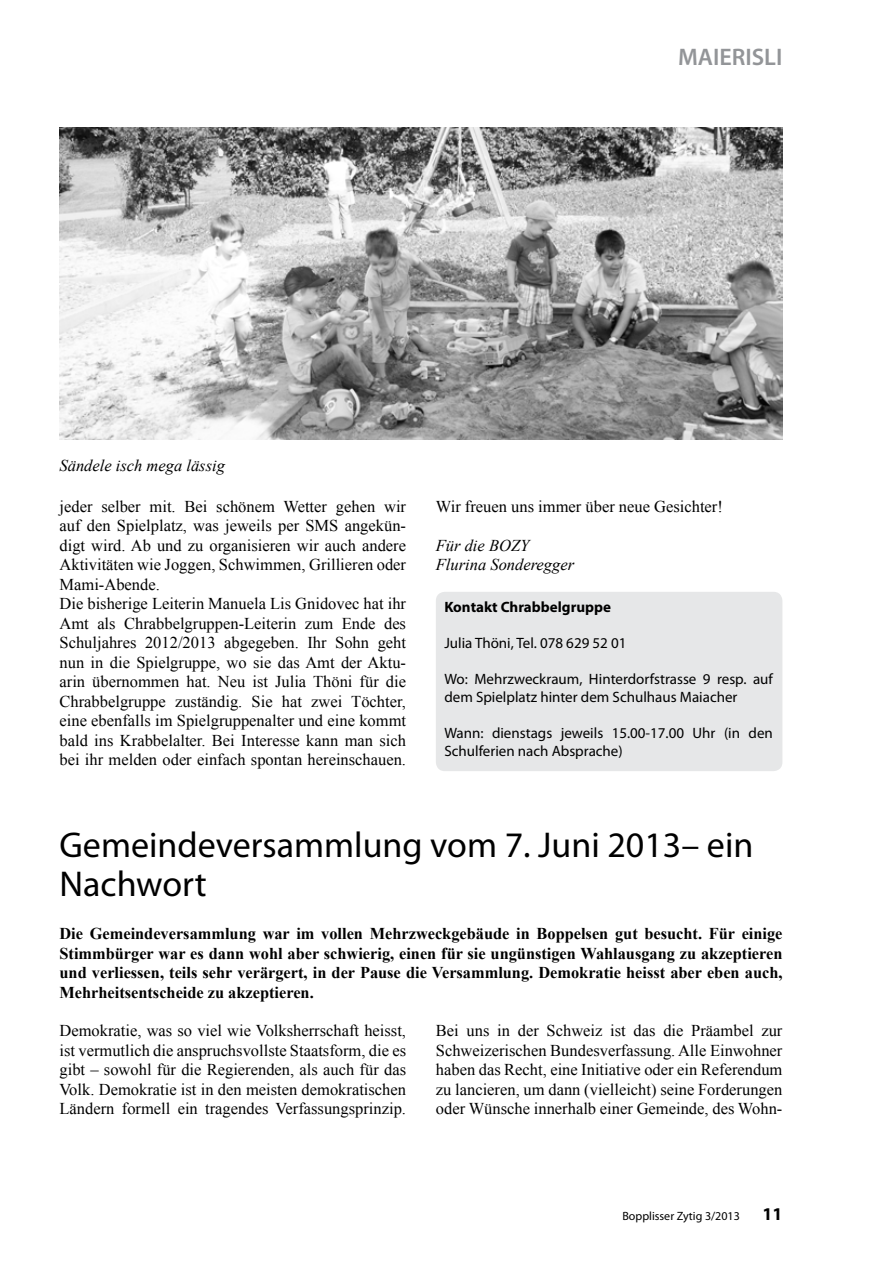
<style>
.page{position:relative;width:893px;height:1263px;background:#fff}
.page>*{position:absolute;margin:0;border:0;box-sizing:border-box;transform-origin:0 0}
.t1{font:36px/39px "Myriad Pro";color:#000}
.t2{font:600 24px "Myriad Pro";color:#939598}
.t3{font:700 18px "Myriad Pro";color:#000101}
.t4{font:16.5px/19.5px "Times New Roman";color:#000;text-align:justify}
.t5{font:700 16.5px/19.5px "Times New Roman";color:#000;text-align:justify}
.t6{font:italic 16.5px/19.5px "Times New Roman";color:#000}
.t7{font:15px/18px "Myriad Pro";color:#000}
.t8{font:700 15px "Myriad Pro";color:#000}
.t9{font:12px "Myriad Pro";color:#000}
</style>
<div class="page">
<div style="left:436px;top:592px;width:346px;height:179px;background:#e6e7e8;border-radius:9px"></div>
<img style="left:60px;top:128px;width:722px;height:312px">
<h2 class="t2" style="left:678px;top:41px;width:106px">MAIERISLI</h2>
<p class="t6" style="left:60px;top:455px;width:167px">Sändele isch mega lässig</p>
<p class="t4" style="left:60px;top:496px;width:348px;text-align:left">jeder selber mit. Bei schönem Wetter gehen wir auf den Spielplatz, was jeweils per SMS angekün&shy;digt wird. Ab und zu organisieren wir auch andere Aktivitäten wie Joggen, Schwimmen, Grillieren oder Mami-Abende.<br>Die bisherige Leiterin Manuela Lis Gnidovec hat ihr Amt als Chrabbelgruppen-Leiterin zum Ende des Schuljahres 2012/2013 abgegeben. Ihr Sohn geht nun in die Spielgruppe, wo sie das Amt der Aktu&shy;arin übernommen hat. Neu ist Julia Thöni für die Chrabbelgruppe zuständig. Sie hat zwei Töchter, eine ebenfalls im Spielgruppenalter und eine kommt bald ins Krabbelalter. Bei Interesse kann man sich bei ihr melden oder einfach spontan hereinschauen.</p>
<p class="t4" style="left:436px;top:496px;width:289px">Wir freuen uns immer über neue Gesichter!</p>
<p class="t6" style="left:436px;top:535px;width:140px">Für die BOZY<br>Flurina Sonderegger</p>
<p class="t8" style="left:444px;top:597px;width:168px">Kontakt Chrabbelgruppe</p>
<p class="t7" style="left:444px;top:633px;width:184px">Julia Thöni, Tel. 078 629 52 01</p>
<p class="t7" style="left:444px;top:669px;width:330px">Wo: Mehrzweckraum, Hinterdorfstrasse 9 resp. auf dem Spielplatz hinter dem Schulhaus Maiacher</p>
<p class="t7" style="left:444px;top:723px;width:330px">Wann: dienstags jeweils 15.00-17.00 Uhr (in den<br>Schulferien nach Absprache)</p>
<h1 class="t1" style="left:60px;top:824px;width:695px">Gemeindeversammlung vom 7. Juni 2013– ein<br>Nachwort</h1>
<p class="t5" style="left:60px;top:923px;width:724px">Die Gemeindeversammlung war im vollen Mehrzweckgebäude in Boppelsen gut besucht. Für einige Stimmbürger war es dann wohl aber schwierig, einen für sie ungünstigen Wahlausgang zu akzeptieren und verliessen, teils sehr verärgert, in der Pause die Versammlung. Demokratie heisst aber eben auch, Mehrheitsentscheide zu akzeptieren.</p>
<p class="t4" style="left:60px;top:1020px;width:348px">Demokratie, was so viel wie Volksherrschaft heisst, ist vermutlich die anspruchsvollste Staatsform, die es gibt – sowohl für die Regierenden, als auch für das Volk. Demokratie ist in den meisten demokratischen Ländern formell ein tragendes Verfassungsprinzip.</p>
<p class="t4" style="left:436px;top:1020px;width:348px">Bei uns in der Schweiz ist das die Präambel zur Schweizerischen Bundesverfassung. Alle Einwohner haben das Recht, eine Initiative oder ein Referendum zu lancieren, um dann (vielleicht) seine Forderungen oder Wünsche innerhalb einer Gemeinde, des Wohn-</p>
<p class="t9" style="left:622px;top:1209px;width:119px">Bopplisser Zytig 3/2013</p>
<p class="t3" style="left:762px;top:1203px;width:21px">11</p>
</div>
